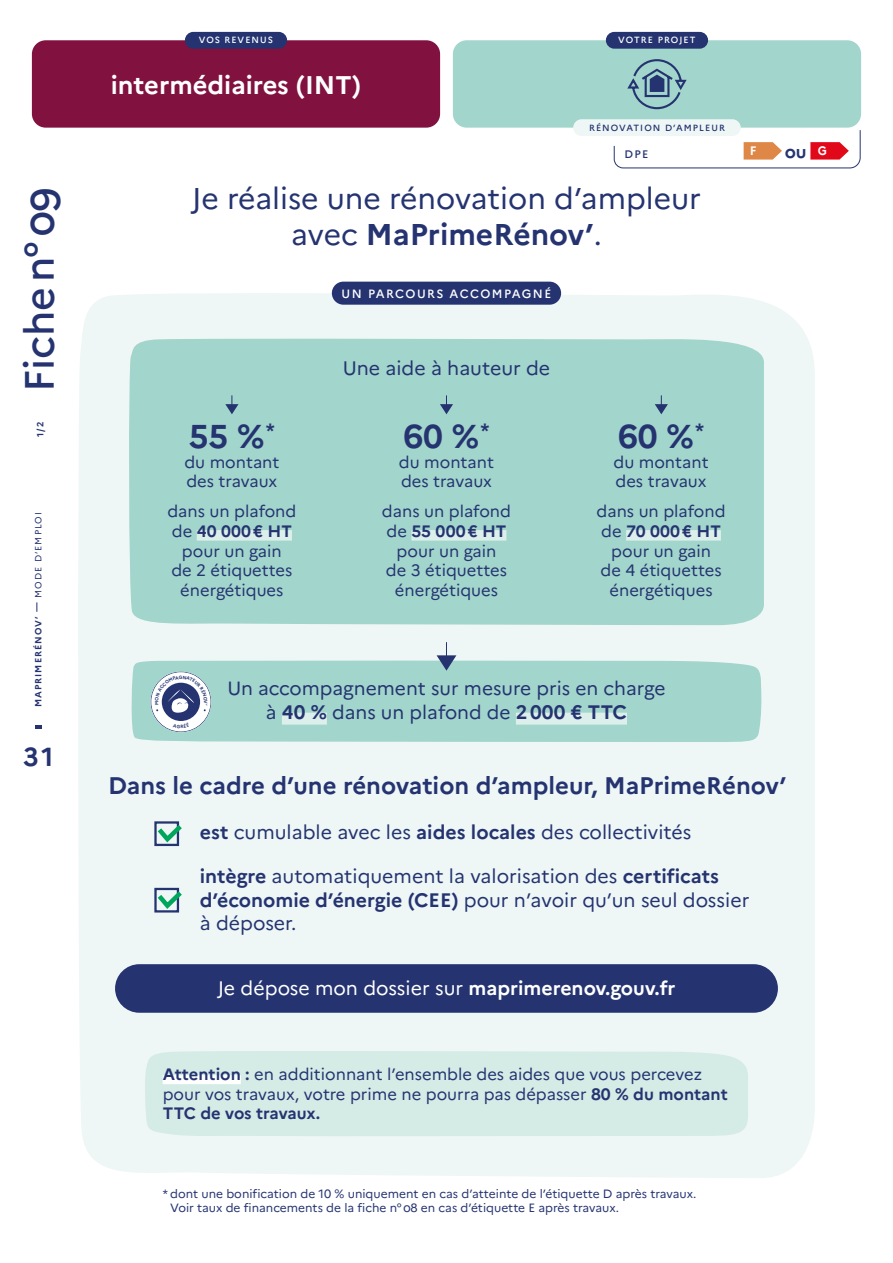
<style>
.page{position:relative;width:893px;height:1263px;background:#fff}
.page>*{position:absolute;margin:0;border:0;box-sizing:border-box;transform-origin:0 0}
.t1{font:500 40.95px "Marianne";color:#253471}
.t2{font:700 33px "Marianne";color:#253471}
.t3{font:30px/36px "Marianne";color:#253471;text-align:center}
.t4{font:700 26.1px "Marianne";color:#253471}
.t5{font:700 25.5px "Marianne";color:#fff}
.t6{font:700 24px "Marianne";color:#253471}
.t7{font:19.5px/23.4px "Marianne";color:#253471}
.t8{font:19.5px "Marianne";color:#fff}
.t9{font:19.2px/23.4px "Marianne";color:#253471;text-align:center}
.t10{font:700 17.85px "Marianne";color:#253471}
.t11{font:16.5px/19.8px "Marianne";color:#253471}
.t12{font:700 12.3px "Marianne";color:#fff}
.t13{font:12px/14.4px "Marianne";color:#253471}
.t14{font:500 12px "Marianne";letter-spacing:.115em;color:#fff}
.t15{font:500 10.95px "Marianne";color:#253471}
.t16{font:700 9px "Marianne";letter-spacing:.12em;color:#253471}
.t17{font:500 9px "Marianne";letter-spacing:.12em;color:#fff}
.t18{font:500 9px "Marianne";letter-spacing:.12em;color:#253471}
.s1{font-weight:400}
.s2{font-size:12.3px;color:#fff}
.s3{font-weight:700}
.s4{font-weight:700;font-size:19.5px}
</style>
<div class="page">
<svg style="left:35px;top:726px;width:7px;height:3px"></svg>
<div style="left:453px;top:40px;width:408px;height:88px;background:#a2d5cb;border-radius:14px"></div>
<div style="left:606px;top:32px;width:102px;height:17px;background:#253471;border-radius:8px"></div>
<svg style="left:627px;top:59px;width:60px;height:51px"></svg>
<div style="left:32px;top:40px;width:408px;height:88px;background:#811240;border-radius:14px"></div>
<div style="left:185px;top:32px;width:102px;height:17px;background:#253471;border-radius:8px"></div>
<div style="left:573px;top:119px;width:168px;height:17px;background:#eef7f6;border-radius:8px"></div>
<svg style="left:613px;top:130px;width:248px;height:39px"></svg>
<div style="left:78px;top:281px;width:737px;height:897px;background:#eef7f6"></div>
<div style="left:128px;top:335px;width:636px;height:292px;background:#a2d5cb"></div>
<svg style="left:440px;top:395px;width:13px;height:19px"></svg>
<svg style="left:655px;top:395px;width:13px;height:19px"></svg>
<div style="left:197px;top:530px;width:95px;height:11px;background:#ddefeb"></div>
<div style="left:411px;top:530px;width:95px;height:11px;background:#ddefeb"></div>
<div style="left:626px;top:530px;width:95px;height:11px;background:#ddefeb"></div>
<svg style="left:225px;top:395px;width:13px;height:19px"></svg>
<svg style="left:153px;top:820px;width:34px;height:26px"></svg>
<svg style="left:153px;top:886px;width:34px;height:26px"></svg>
<div style="left:129px;top:660px;width:633px;height:82px;background:#a2d5cb"></div>
<div style="left:282px;top:713px;width:45px;height:12px;background:#ddefeb"></div>
<div style="left:516px;top:713px;width:111px;height:12px;background:#ddefeb"></div>
<svg style="left:437px;top:642px;width:19px;height:29px"></svg>
<div style="left:332px;top:282px;width:229px;height:23px;background:#253471;border-radius:12px"></div>
<div style="left:115px;top:964px;width:663px;height:49px;background:#253471;border-radius:24px"></div>
<div style="left:144px;top:1050px;width:604px;height:87px;background:#d4ebe6"></div>
<div style="left:163px;top:1075px;width:78px;height:9px;background:#fff"></div>
<svg style="left:150px;top:671px;width:61px;height:61px"></svg>
<h1 class="t1" style="left:14px;top:392px;width:206px;rotate:-90deg">Fichen°09</h1>
<p class="t16" style="left:35px;top:437px;width:17px;rotate:-90deg">1/2</p>
<p class="t16" style="left:33px;top:707px;width:197px;rotate:-90deg">MAPRIMERÉNOV’ — <span class="s1">MODE D’EMPLOI</span></p>
<h3 class="t4" style="left:23px;top:741px;width:32px">31</h3>
<p class="t17" style="left:199px;top:35px;width:76px">VOS REVENUS</p>
<h3 class="t5" style="left:111px;top:69px;width:252px">intermédiaires (INT)</h3>
<p class="t17" style="left:618px;top:35px;width:79px">VOTRE PROJET</p>
<p class="t18" style="left:589px;top:122px;width:137px">RÉNOVATION D’AMPLEUR</p>
<p class="t15" style="left:624px;top:147px;width:25px">DPE</p>
<p class="t12" style="left:750px;top:143px;width:8px">F</p>
<p class="t10" style="left:785px;top:140px;width:44px">ou <span class="s2">G</span></p>
<h3 class="t3" style="left:192px;top:178px;width:511px">Je réalise une rénovation d’ampleur avec <span class="s3">MaPrimeRénov’</span>.</h3>
<p class="t14" style="left:342px;top:286px;width:211px">UN PARCOURS ACCOMPAGNÉ</p>
<h2 class="t2" style="left:189px;top:416px;width:88px">55 %<sup>*</sup></h2>
<p class="t11" style="left:184px;top:450px;width:97px">du montant des travaux</p>
<p class="t11" style="left:167px;top:500px;width:131px;text-align:center">dans un plafond de <span class="s3">40 000€ HT </span>pour un gain<br>de 2 étiquettes énergétiques</p>
<p class="t7" style="left:343px;top:354px;width:209px">Une aide à hauteur de</p>
<h2 class="t2" style="left:403px;top:416px;width:88px">60 %<sup>*</sup></h2>
<p class="t11" style="left:399px;top:450px;width:97px">du montant des travaux</p>
<p class="t11" style="left:382px;top:500px;width:131px;text-align:center">dans un plafond de <span class="s3">55 000€ HT </span>pour un gain<br>de 3 étiquettes énergétiques</p>
<h2 class="t2" style="left:618px;top:416px;width:88px">60 %<sup>*</sup></h2>
<p class="t11" style="left:613px;top:450px;width:97px">du montant des travaux</p>
<p class="t11" style="left:596px;top:500px;width:131px;text-align:center">dans un plafond de <span class="s3">70 000€ HT </span>pour un gain<br>de 4 étiquettes énergétiques</p>
<p class="t9" style="left:227px;top:675px;width:440px">Un accompagnement sur mesure pris en charge à <span class="s4">40 %</span> dans un plafond de <span class="s4">2000 € TTC</span></p>
<h3 class="t6" style="left:108px;top:771px;width:680px">Dans le cadre d’une rénovation d’ampleur, MaPrimeRénov’</h3>
<p class="t7" style="left:200px;top:818px;width:493px"><span class="s3">est</span> cumulable avec les <span class="s3">aides locales</span> des collectivités</p>
<p class="t7" style="left:200px;top:863px;width:551px"><span class="s3">intègre</span> automatiquement la valorisation des <span class="s3">certificats d’économie d’énergie (CEE)</span> pour n’avoir qu’un seul dossier à déposer.</p>
<p class="t8" style="left:218px;top:973px;width:459px">Je dépose mon dossier sur <span class="s3">maprimerenov.gouv.fr</span></p>
<p class="t11" style="left:163px;top:1062px;width:567px"><span class="s3">Attention :</span> en additionnant l’ensemble des aides que vous percevez pour vos travaux, votre prime ne pourra pas dépasser <span class="s3">80 % du montant<br>TTC de vos travaux.</span></p>
<p class="t13" style="left:170px;top:1185px;width:528px;text-indent:-7px">* dont une bonification de 10 % uniquement en cas d’atteinte de l’étiquette D après travaux.<br>Voir taux de financements de la fiche n° 08 en cas d’étiquette E après travaux.</p>
</div>
